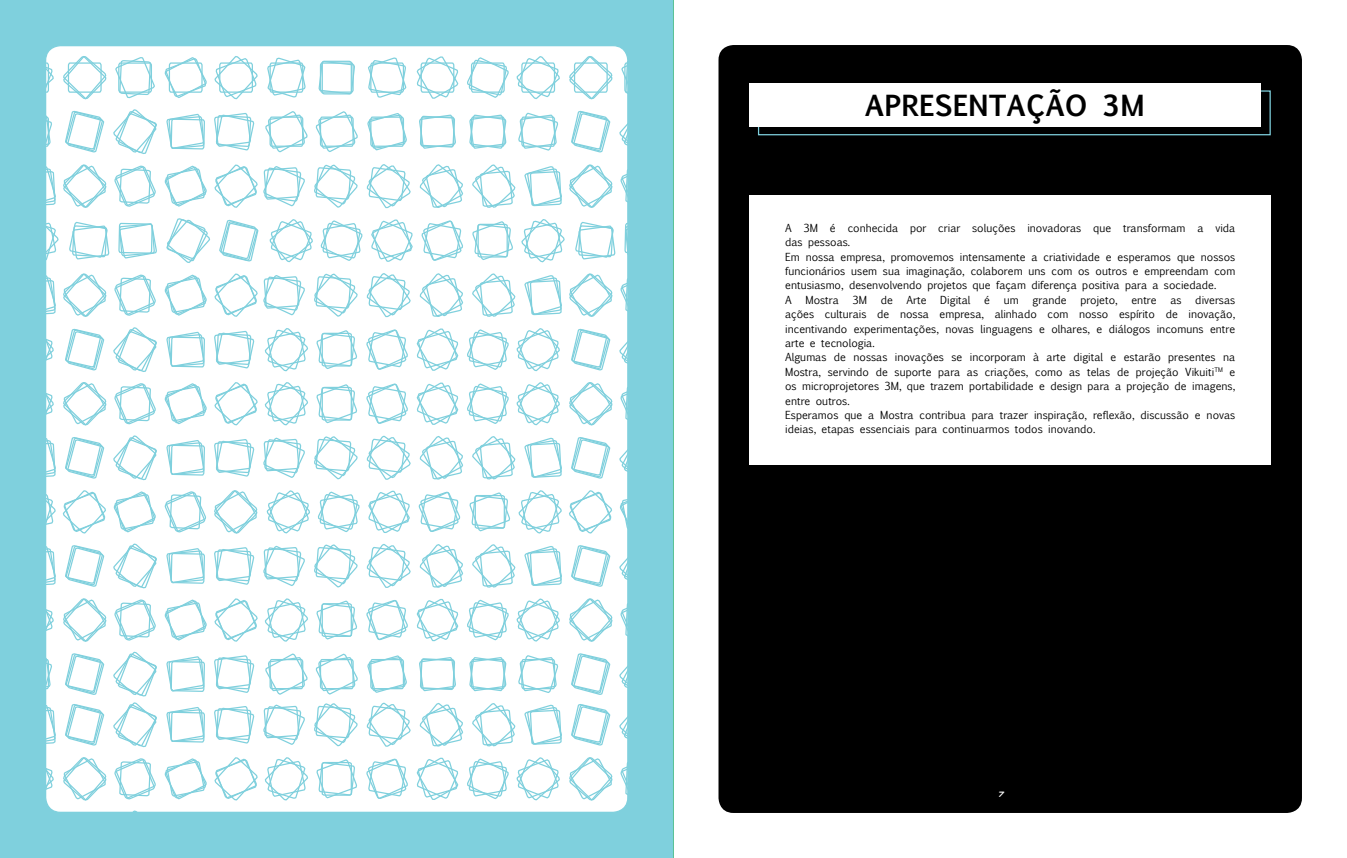
<style>
.page{position:relative;width:1347px;height:858px;background:#fff}
.page>*{position:absolute;margin:0;border:0;box-sizing:border-box;transform-origin:0 0}
.t1{font:700 27.75px "Euphemia UCAS";color:#000}
.t2{font:10.62px/14.4px "Euphemia UCAS";color:#000}
.t3{font:7.5px "Syntha";color:#fff}
</style>
<div class="page">
<div style="left:718px;top:45px;width:583px;height:767px;background:#000;border-radius:15px"></div>
<div style="left:749px;top:195px;width:521px;height:269px;background:#fff"></div>
<div style="left:758px;top:90px;width:512px;height:45px;border:1px solid #7fd0dd"></div>
<div style="left:749px;top:83px;width:511px;height:44px;background:#fff"></div>
<svg style="left:0;top:0;width:674px;height:857px"></svg>
<h1 class="t1" style="left:865px;top:84px;width:281px">APRESENTAÇÃO 3M</h1>
<p class="t2" style="left:785px;top:221px;width:452px;text-indent:45px">é conhecida por criar soluções inovadoras que transformam a vida das pessoas.<br>Em nossa empresa, promovemos intensamente a criatividade e esperamos que nossos funcionários usem sua imaginação, colaborem uns com os outros e empreendam com entusiasmo, desenvolvendo projetos que façam diferença positiva para a sociedade.<br>A</p>
<p class="t2" style="left:785px;top:221px;width:33px">A 3M</p>
<p class="t2" style="left:805px;top:292px;width:35px">Mostra</p>
<p class="t2" style="left:852px;top:292px;width:14px">3M</p>
<p class="t2" style="left:880px;top:292px;width:14px">de</p>
<p class="t2" style="left:906px;top:292px;width:22px">Arte</p>
<p class="t2" style="left:940px;top:292px;width:32px">Digital</p>
<p class="t2" style="left:984px;top:292px;width:7px">é</p>
<p class="t2" style="left:1003px;top:292px;width:17px">um</p>
<p class="t2" style="left:1032px;top:292px;width:36px">grande</p>
<p class="t2" style="left:1080px;top:292px;width:39px">projeto,</p>
<p class="t2" style="left:1131px;top:292px;width:27px">entre</p>
<p class="t2" style="left:1170px;top:292px;width:13px">as</p>
<p class="t2" style="left:785px;top:292px;width:452px;text-indent:410px">diversas ações culturais de nossa empresa, alinhado com nosso espírito de inovação, incentivando experimentações, novas linguagens e olhares, e diálogos incomuns entre arte e tecnologia.<br>Algumas de nossas inovações se incorporam à arte digital e estarão presentes na Mostra, servindo de suporte para as criações, como as telas de projeção Vikuiti<sup>TM</sup> e os microprojetores 3M, que trazem portabilidade e design para a projeção de imagens, entre outros.<br>Esperamos que a Mostra contribua para trazer inspiração, reflexão, discussão e novas ideias, etapas essenciais para continuarmos todos inovando.</p>
<p class="t3" style="left:999px;top:790px;width:7px">7</p>
</div>
